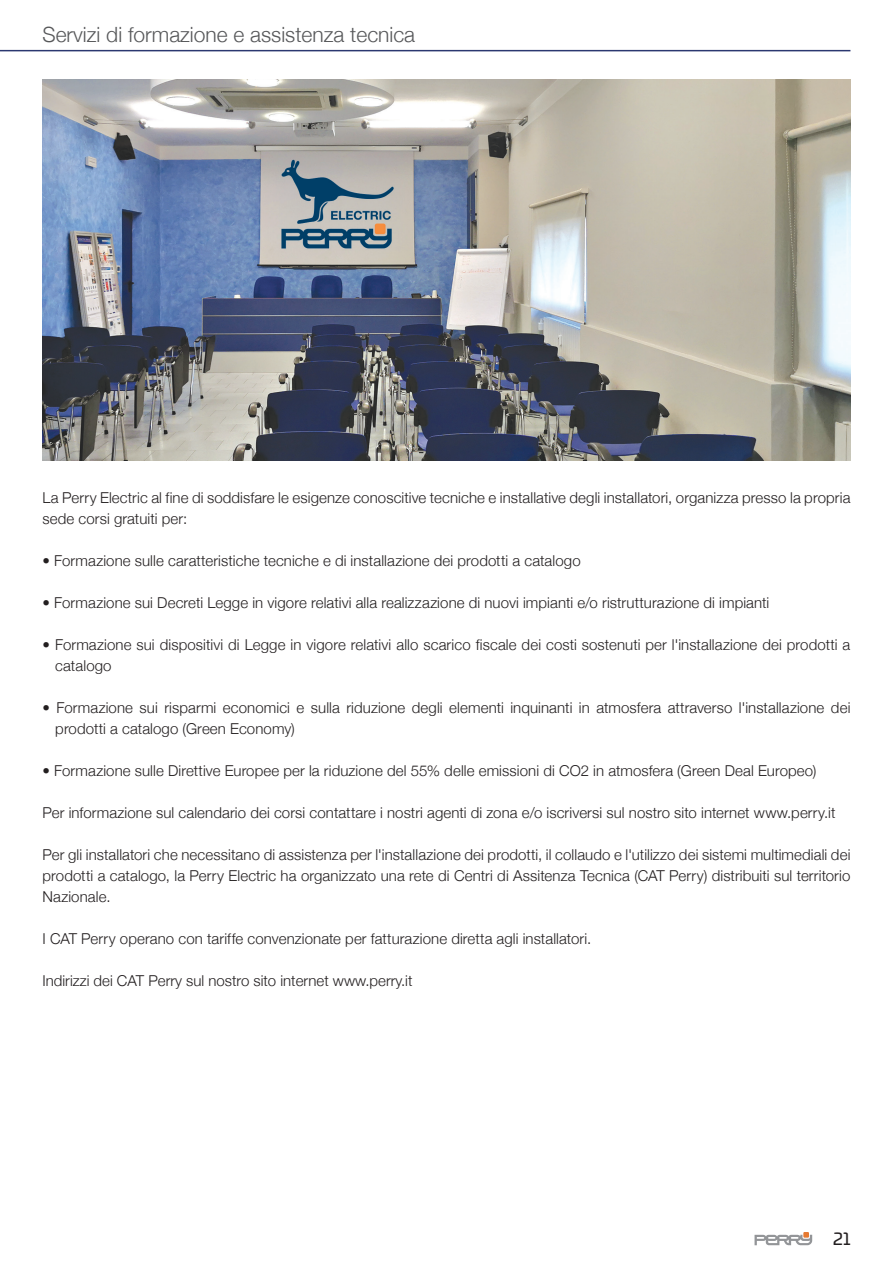
<style>
.page{position:relative;width:893px;height:1263px;background:#fff}
.page>*{position:absolute;margin:0;border:0;box-sizing:border-box;transform-origin:0 0}
.Paragrafo_testo{font:300 21px "Helvetica Neue";color:#57585a}
.t1{font:16.5px "Univia Pro";color:#231f20}
.Paragrafo_testo-2{font:300 15px/21px "Helvetica Neue";letter-spacing:.005em;color:#231f20}
</style>
<div class="page">
<svg style="left:754px;top:1232px;width:58px;height:13px"></svg>
<hr style="left:0;top:50px;width:850px;height:1px;background:#2b3870">
<img style="left:43px;top:79px;width:807px;height:381px">
<p class="Paragrafo_testo" style="left:43px;top:17px;width:374px">Servizi di formazione e assistenza tecnica</p>
<p class="Paragrafo_testo-2" style="left:43px;top:486px;width:809px">La Perry Electric al fine di soddisfare le esigenze conoscitive tecniche e installative degli installatori, organizza presso la propria sede corsi gratuiti per:</p>
<p class="Paragrafo_testo-2" style="left:43px;top:549px;width:540px">• Formazione sulle caratteristiche tecniche e di installazione dei prodotti a catalogo</p>
<p class="Paragrafo_testo-2" style="left:43px;top:591px;width:728px">• Formazione sui Decreti Legge in vigore relativi alla realizzazione di nuovi impianti e/o ristrutturazione di impianti</p>
<p class="Paragrafo_testo-2" style="left:55px;top:633px;width:797px;text-indent:-13px">• Formazione sui dispositivi di Legge in vigore relativi allo scarico fiscale dei costi sostenuti per l'installazione dei prodotti a catalogo</p>
<p class="Paragrafo_testo-2" style="left:55px;top:696px;width:797px;text-indent:-13px">• Formazione sui risparmi economici e sulla riduzione degli elementi inquinanti in atmosfera attraverso l'installazione dei prodotti a catalogo (Green Economy)</p>
<p class="Paragrafo_testo-2" style="left:43px;top:759px;width:775px">• Formazione sulle Direttive Europee per la riduzione del 55% delle emissioni di CO2 in atmosfera (Green Deal Europeo)</p>
<p class="Paragrafo_testo-2" style="left:43px;top:801px;width:794px">Per informazione sul calendario dei corsi contattare i nostri agenti di zona e/o iscriversi sul nostro sito internet www.perry.it</p>
<p class="Paragrafo_testo-2" style="left:43px;top:843px;width:809px;text-align:justify">Per gli installatori che necessitano di assistenza per l'installazione dei prodotti, il collaudo e l'utilizzo dei sistemi multimediali dei prodotti a catalogo, la Perry Electric ha organizzato una rete di Centri di Assitenza Tecnica (CAT Perry) distribuiti sul territorio Nazionale.</p>
<p class="Paragrafo_testo-2" style="left:43px;top:927px;width:550px">I CAT Perry operano con tariffe convenzionate per fatturazione diretta agli installatori.</p>
<p class="Paragrafo_testo-2" style="left:43px;top:969px;width:371px">Indirizzi dei CAT Perry sul nostro sito internet www.perry.it</p>
<p class="t1" style="left:833px;top:1227px;width:19px">21</p>
</div>
